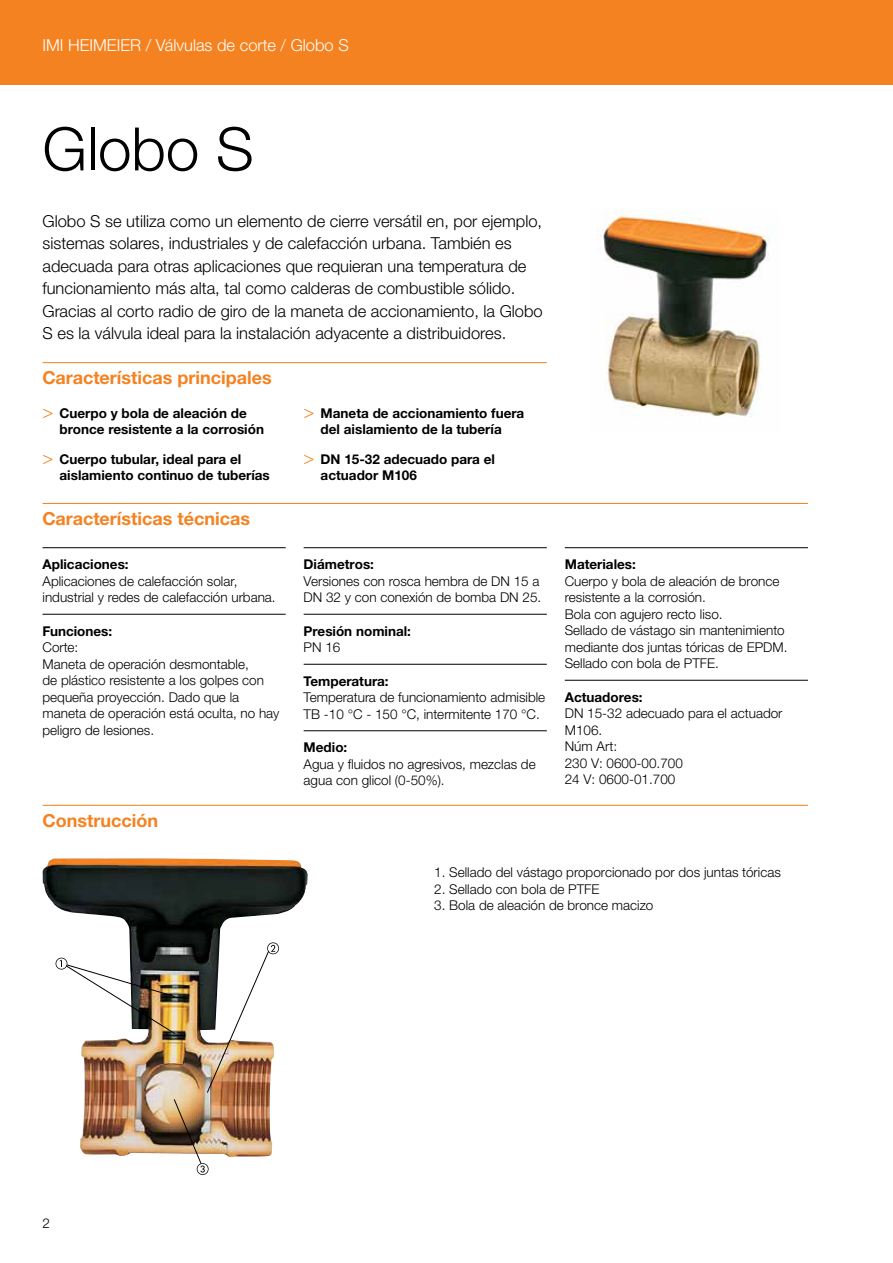
<style>
.page{position:relative;width:893px;height:1263px;background:#fff}
.page>*{position:absolute;margin:0;border:0;box-sizing:border-box;transform-origin:0 0}
.t1{font:300 60px "Helvetica Neue LTW1 G";color:#000}
.t2{font:700 18px "Helvetica Neue LTW1 G";color:#f58220}
.t3{font:300 16.5px/22.5px "Helvetica Neue LTW1 G";color:#000}
.t4{font:300 16.5px "Helvetica Neue LTW1 G";color:#fff}
.t5{font:300 13.5px/16.5px "Helvetica Neue LTW1 G";color:#000}
.t6{font:700 13.5px/16.5px "Helvetica Neue LTW1 G";color:#000}
.s1{font-family:"Helvetica Neue LT Std";font-weight:300;font-size:18px;color:#f58220}
</style>
<div class="page">
<div style="left:0;top:0;width:893px;height:85px;background:#f58220"></div>
<hr style="left:43px;top:362px;width:504px;height:1px;background:#f58220">
<hr style="left:43px;top:503px;width:765px;height:1px;background:#f58220">
<hr style="left:43px;top:547px;width:243px;height:1px;background:#000">
<hr style="left:43px;top:614px;width:243px;height:1px;background:#000">
<hr style="left:304px;top:547px;width:243px;height:1px;background:#000">
<hr style="left:304px;top:614px;width:243px;height:1px;background:#000">
<hr style="left:304px;top:664px;width:243px;height:1px;background:#000">
<hr style="left:304px;top:730px;width:243px;height:1px;background:#000">
<hr style="left:565px;top:547px;width:243px;height:1px;background:#000">
<hr style="left:565px;top:680px;width:243px;height:1px;background:#000">
<img style="left:600px;top:209px;width:174px;height:208px">
<hr style="left:43px;top:805px;width:765px;height:1px;background:#f58220">
<img style="left:43px;top:858px;width:265px;height:108px">
<img style="left:56px;top:942px;width:223px;height:233px">
<p class="t4" style="left:43px;top:35px;width:308px">IMI HEIMEIER / Válvulas de corte / Globo S</p>
<h1 class="t1" style="left:43px;top:112px;width:213px">Globo S</h1>
<p class="t3" style="left:43px;top:210px;width:502px">Globo S se utiliza como un elemento de cierre versátil en, por ejemplo, sistemas solares, industriales y de calefacción urbana. También es adecuada para otras aplicaciones que requieran una temperatura de funcionamiento más alta, tal como calderas de combustible sólido.<br>Gracias al corto radio de giro de la maneta de accionamiento, la Globo S es la válvula ideal para la instalación adyacente a distribuidores.</p>
<h2 class="t2" style="left:43px;top:367px;width:231px">Características principales</h2>
<p class="t6" style="left:60px;top:405px;width:206px;text-indent:-17px"><span class="s1">&gt;</span> Cuerpo y bola de aleación de bronce resistente a la corrosión</p>
<p class="t6" style="left:60px;top:451px;width:212px;text-indent:-17px"><span class="s1">&gt;</span> Cuerpo tubular, ideal para el aislamiento continuo de tuberías</p>
<p class="t6" style="left:304px;top:405px;width:222px;text-align:center"><span class="s1">&gt;</span> Maneta de accionamiento fuera del aislamiento de la tubería</p>
<p class="t6" style="left:321px;top:451px;width:176px;text-indent:-17px"><span class="s1">&gt;</span> DN 15-32 adecuado para el actuador M106</p>
<h2 class="t2" style="left:43px;top:508px;width:209px">Características técnicas</h2>
<p class="t6" style="left:43px;top:556px;width:88px">Aplicaciones:</p>
<p class="t5" style="left:43px;top:573px;width:235px">Aplicaciones de calefacción solar, industrial y redes de calefacción urbana.</p>
<p class="t6" style="left:43px;top:623px;width:71px">Funciones:</p>
<p class="t5" style="left:43px;top:639px;width:239px">Corte:<br>Maneta de operación desmontable,<br>de plástico resistente a los golpes con pequeña proyección. Dado que la maneta de operación está oculta, no hay peligro de lesiones.</p>
<h2 class="t2" style="left:43px;top:809px;width:117px">Construcción</h2>
<p class="t6" style="left:304px;top:556px;width:72px">Diámetros:</p>
<p class="t5" style="left:304px;top:573px;width:239px">Versiones con rosca hembra de DN 15 a<br>DN 32 y con conexión de bomba DN 25.</p>
<p class="t6" style="left:304px;top:623px;width:109px">Presión nominal:</p>
<p class="t5" style="left:304px;top:639px;width:38px">PN 16</p>
<p class="t6" style="left:304px;top:673px;width:86px">Temperatura:</p>
<p class="t5" style="left:304px;top:689px;width:243px">Temperatura de funcionamiento admisible<br>TB -10 °C - 150 °C, intermitente 170 °C.</p>
<p class="t6" style="left:304px;top:739px;width:45px">Medio:</p>
<p class="t5" style="left:304px;top:756px;width:234px">Agua y fluidos no agresivos, mezclas de agua con glicol (0-50%).</p>
<p class="t6" style="left:565px;top:556px;width:73px">Materiales:</p>
<p class="t5" style="left:565px;top:573px;width:224px">Cuerpo y bola de aleación de bronce resistente a la corrosión.<br>Bola con agujero recto liso.<br>Sellado de vástago sin mantenimiento mediante dos juntas tóricas de EPDM.<br>Sellado con bola de PTFE.</p>
<p class="t6" style="left:565px;top:689px;width:79px">Actuadores:</p>
<p class="t5" style="left:565px;top:705px;width:219px">DN 15-32 adecuado para el actuador<br>M106.<br>Núm Art:<br>230 V: 0600-00.700<br>24 V: 0600-01.700</p>
<p class="t5" style="left:43px;top:1215px;width:9px">2</p>
<p class="t5" style="left:434px;top:864px;width:348px">1. Sellado del vástago proporcionado por dos juntas tóricas</p>
<p class="t5" style="left:434px;top:880px;width:167px">2. Sellado con bola de PTFE</p>
<p class="t5" style="left:434px;top:897px;width:221px">3. Bola de aleación de bronce macizo</p>
</div>
